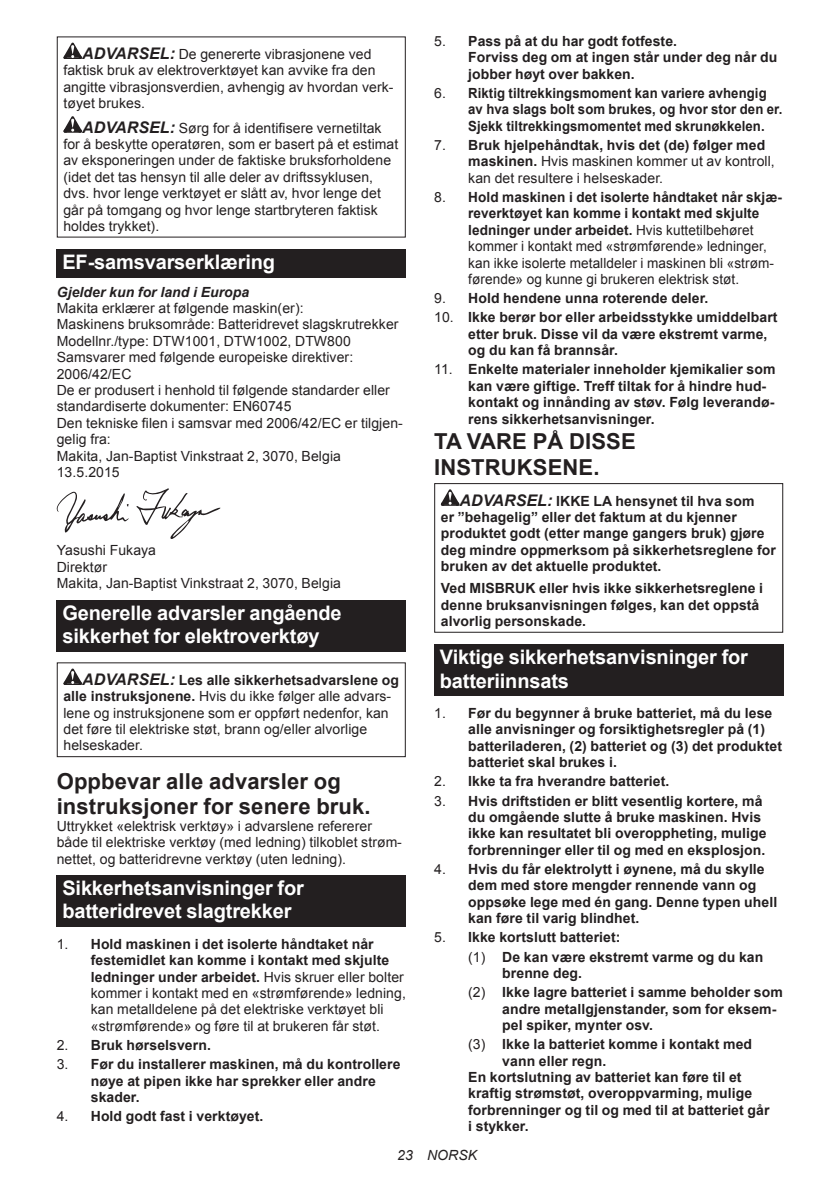
<style>
.page{position:relative;width:840px;height:1191px;background:#fff}
.page>*{position:absolute;margin:0;border:0;box-sizing:border-box;transform-origin:0 0}
.t1{font:700 22px/25.8px "Arial";letter-spacing:.005em;color:#231f20}
.t2{font:700 20px/23.4px "Arial";letter-spacing:-.01em;color:#fff}
.t3{font:14px/16.4px "Arial";letter-spacing:.005em;color:#231f20}
.t4{font:700 14px/16.4px "Arial";letter-spacing:.005em;color:#231f20}
.t5{font:700 14px/16.4px "Arial";letter-spacing:.005em;color:#231f20;scale:.94 1}
.t6{font:italic 700 14px "Arial";letter-spacing:.005em;color:#231f20}
.t7{font:italic 14px "Arial";letter-spacing:.005em;color:#231f20}
.s1{font-weight:700;font-style:italic;font-size:16px}
.s2{font-weight:700}
.s3{font-weight:400}
.s4{font-style:italic;font-size:16px}
</style>
<div class="page">
<svg style="left:63px;top:43px;width:19px;height:16px"></svg>
<svg style="left:63px;top:116px;width:19px;height:17px"></svg>
<div style="left:57px;top:249px;width:348px;height:28px;background:#231f20"></div>
<svg style="left:136px;top:488px;width:84px;height:51px"></svg>
<svg style="left:57px;top:492px;width:72px;height:40px"></svg>
<div style="left:57px;top:599px;width:348px;height:52px;background:#231f20"></div>
<svg style="left:63px;top:668px;width:19px;height:17px"></svg>
<div style="left:57px;top:662px;width:348px;height:95px;border:1px solid #231f20"></div>
<div style="left:57px;top:875px;width:348px;height:51px;background:#231f20"></div>
<svg style="left:440px;top:489px;width:19px;height:17px"></svg>
<div style="left:434px;top:483px;width:348px;height:150px;border:1px solid #231f20"></div>
<div style="left:434px;top:644px;width:348px;height:52px;background:#231f20"></div>
<p class="t3" style="left:63px;top:46px;width:331px;text-indent:19px"><span class="s1">ADVARSEL:</span> De genererte vibrasjonene ved faktisk bruk av elektroverktøyet kan avvike fra den angitte vibrasjonsverdien, avhengig av hvordan verk&shy;tøyet brukes.</p>
<p class="t3" style="left:63px;top:120px;width:336px;text-indent:19px"><span class="s1">ADVARSEL:</span> Sørg for å identifisere vernetiltak for å beskytte operatøren, som er basert på et estimat av eksponeringen under de faktiske bruksforholdene (idet det tas hensyn til alle deler av driftssyklusen, dvs. hvor lenge verktøyet er slått av, hvor lenge det går på tomgang og hvor lenge startbryteren faktisk holdes trykket).</p>
<h2 class="t2" style="left:62px;top:252px;width:214px">EF-samsvarserklæring</h2>
<p class="t6" style="left:57px;top:286px;width:194px">Gjelder kun for land i Europa</p>
<p class="t3" style="left:57px;top:301px;width:347px">Makita erklærer at følgende maskin(er):<br>Maskinens bruksområde: Batteridrevet slagskrutrekker Modellnr./type: DTW1001, DTW1002, DTW800<br>Samsvarer med følgende europeiske direktiver:<br>2006/42/EC<br>De er produsert i henhold til følgende standarder eller standardiserte dokumenter: EN60745<br>Den tekniske filen i samsvar med 2006/42/EC er tilgjen&shy;gelig fra:<br>Makita, Jan-Baptist Vinkstraat 2, 3070, Belgia 13.5.2015</p>
<p class="t3" style="left:57px;top:543px;width:285px">Yasushi Fukaya<br>Direktør<br>Makita, Jan-Baptist Vinkstraat 2, 3070, Belgia</p>
<h2 class="t2" style="left:62px;top:602px;width:281px">Generelle advarsler angående sikkerhet for elektroverktøy</h2>
<p class="t3" style="left:63px;top:673px;width:337px;text-indent:19px"><span class="s1">ADVARSEL:</span> <span class="s2">Les alle sikkerhetsadvarslene og alle instruksjonene.</span> Hvis du ikke følger alle advars&shy;lene og instruksjonene som er oppført nedenfor, kan det føre til elektriske støt, brann og/eller alvorlige helseskader.</p>
<h1 class="t1" style="left:57px;top:769px;width:315px">Oppbevar alle advarsler og instruksjoner for senere bruk.</h1>
<p class="t3" style="left:57px;top:819px;width:346px">Uttrykket «elektrisk verktøy» i advarslene refererer både til elektriske verktøy (med ledning) tilkoblet strøm&shy;nettet, og batteridrevne verktøy (uten ledning).</p>
<h2 class="t2" style="left:62px;top:877px;width:243px">Sikkerhetsanvisninger for batteridrevet slagtrekker</h2>
<p class="t3" style="left:91px;top:937px;width:316px;text-indent:-34px">1. <span class="s2">Hold maskinen i det isolerte håndtaket når festemidlet kan komme i kontakt med skjulte ledninger under arbeidet.</span> Hvis skruer eller bolter kommer i kontakt med en «strømførende» ledning, kan metalldelene på det elektriske verktøyet bli «strømførende» og føre til at brukeren får støt.</p>
<p class="t4" style="left:57px;top:1038px;width:155px"><span class="s3">2.</span> Bruk hørselsvern.</p>
<p class="t4" style="left:91px;top:1057px;width:311px;text-indent:-34px"><span class="s3">3.</span> Før du installerer maskinen, må du kontrollere nøye at pipen ikke har sprekker eller andre skader.</p>
<p class="t4" style="left:57px;top:1109px;width:208px"><span class="s3">4.</span> Hold godt fast i verktøyet.</p>
<p class="t4" style="left:468px;top:34px;width:310px;text-indent:-34px"><span class="s3">5.</span> Pass på at du har godt fotfeste.<br>Forviss deg om at ingen står under deg når du jobber høyt over bakken.</p>
<p class="t5" style="left:468px;top:86px;width:335px;text-indent:-34px"><span class="s3">6.</span> Riktig tiltrekkingsmoment kan variere avhengig av hva slags bolt som brukes, og hvor stor den er.<br>Sjekk tiltrekkingsmomentet med skrunøkkelen.</p>
<p class="t3" style="left:468px;top:138px;width:308px;text-indent:-34px">7. <span class="s2">Bruk hjelpehåndtak, hvis det (de) følger med maskinen.</span> Hvis maskinen kommer ut av kontroll, kan det resultere i helseskader.</p>
<p class="t3" style="left:468px;top:190px;width:315px;text-indent:-34px">8. <span class="s2">Hold maskinen i det isolerte håndtaket når skjæ&shy;reverktøyet kan komme i kontakt med skjulte ledninger under arbeidet.</span> Hvis kuttetilbehøret kommer i kontakt med «strømførende» ledninger, kan ikke isolerte metalldeler i maskinen bli «strøm&shy;førende» og kunne gi brukeren elektrisk støt.</p>
<p class="t4" style="left:434px;top:291px;width:275px"><span class="s3">9.</span> Hold hendene unna roterende deler.</p>
<p class="t4" style="left:468px;top:310px;width:311px;text-indent:-34px"><span class="s3">10.</span> Ikke berør bor eller arbeidsstykke umiddelbart etter bruk. Disse vil da være ekstremt varme, og du kan få brannsår.</p>
<p class="t4" style="left:468px;top:362px;width:308px;text-indent:-34px"><span class="s3">11.</span> Enkelte materialer inneholder kjemikalier som kan være giftige. Treff tiltak for å hindre hud&shy;kontakt og innånding av støv. Følg leverandø&shy;rens sikkerhetsanvisninger.</p>
<h1 class="t1" style="left:434px;top:430px;width:203px">TA VARE PÅ DISSE<br>INSTRUKSENE.</h1>
<p class="t4" style="left:440px;top:494px;width:336px;text-indent:19px"><span class="s4">ADVARSEL:</span> IKKE LA hensynet til hva som<br>er ”behagelig” eller det faktum at du kjenner produktet godt (etter mange gangers bruk) gjøre deg mindre oppmerksom på sikkerhetsreglene for bruken av det aktuelle produktet.</p>
<p class="t4" style="left:440px;top:581px;width:323px">Ved MISBRUK eller hvis ikke sikkerhetsreglene i denne bruksanvisningen følges, kan det oppstå alvorlig personskade.</p>
<h2 class="t2" style="left:439px;top:647px;width:309px">Viktige sikkerhetsanvisninger for batteriinnsats</h2>
<p class="t4" style="left:468px;top:706px;width:315px;text-indent:-34px"><span class="s3">1.</span> Før du begynner å bruke batteriet, må du lese alle anvisninger og forsiktighetsregler på (1) batteriladeren, (2) batteriet og (3) det produktet batteriet skal brukes i.</p>
<p class="t4" style="left:434px;top:774px;width:236px"><span class="s3">2.</span> Ikke ta fra hverandre batteriet.</p>
<p class="t4" style="left:468px;top:793px;width:299px;text-indent:-34px"><span class="s3">3.</span> Hvis driftstiden er blitt vesentlig kortere, må du omgående slutte å bruke maskinen. Hvis ikke kan resultatet bli overoppheting, mulige forbrenninger eller til og med en eksplosjon.</p>
<p class="t4" style="left:468px;top:862px;width:310px;text-indent:-34px"><span class="s3">4.</span> Hvis du får elektrolytt i øynene, må du skylle dem med store mengder rennende vann og oppsøke lege med én gang. Denne typen uhell kan føre til varig blindhet.</p>
<p class="t4" style="left:468px;top:929px;width:296px;line-height:19.2px;text-indent:-34px"><span class="s3">5.</span> Ikke kortslutt batteriet:<br><span class="s3">(1)</span> De kan være ekstremt varme og du kan</p>
<p class="t4" style="left:468px;top:964px;width:316px;line-height:19.2px;text-indent:34px">brenne deg.<br><span class="s3">(2)</span> Ikke lagre batteriet i samme beholder som</p>
<p class="t4" style="left:502px;top:1001px;width:275px">andre metallgjenstander, som for eksem&shy;pel spiker, mynter osv.</p>
<p class="t4" style="left:468px;top:1037px;width:285px"><span class="s3">(3)</span> Ikke la batteriet komme i kontakt med</p>
<p class="t4" style="left:502px;top:1053px;width:105px">vann eller regn.</p>
<p class="t4" style="left:468px;top:1070px;width:275px">En kortslutning av batteriet kan føre til et</p>
<p class="t4" style="left:468px;top:1086px;width:285px">kraftig strømstøt, overoppvarming, mulige</p>
<p class="t4" style="left:468px;top:1102px;width:302px">forbrenninger og til og med til at batteriet går</p>
<p class="t4" style="left:468px;top:1119px;width:62px">i stykker.</p>
<p class="t7" style="left:397px;top:1147px;width:81px">23 NORSK</p>
</div>
